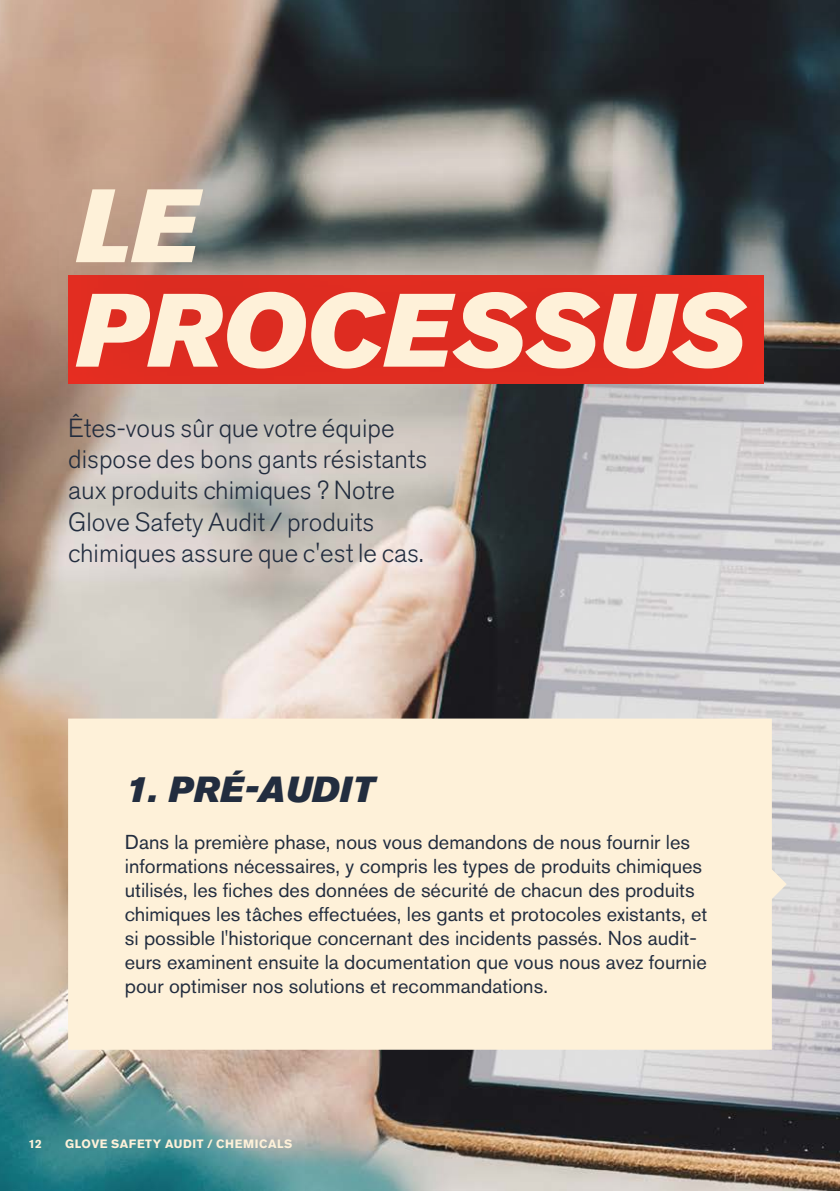
<style>
.page{position:relative;width:840px;height:1191px;background:#fff}
.page>*{position:absolute;margin:0;border:0;box-sizing:border-box;transform-origin:0 0}
.t1{font:italic 103px/104.4px "Akzidenz Grotesk Pro Super";letter-spacing:.005em;color:#fef1d9}
.t2{font:italic 36px "Akzidenz Grotesk Pro Super";letter-spacing:.01em;color:#222d3f}
.t3{font:300 26px/31.2px "Akzidenz Grotesk Pro";color:#222d3f}
.t4{font:20px/24px "Akzidenz Grotesk Pro";color:#222d3f}
.t5{font:700 12px "Akzidenz Grotesk Pro";letter-spacing:.045em;color:#fef1d9}
</style>
<div class="page">
<img style="left:0;top:0;width:839px;height:1191px">
<div style="left:0;top:7px;width:839px;height:549px;background:#231f20;opacity:.4"></div>
<svg style="left:771px;top:854px;width:15px;height:60px"></svg>
<div style="left:68px;top:718px;width:703px;height:331px;background:#fef1d9"></div>
<div style="left:405px;top:54px;width:29px;height:28px;border:1px solid #ed0277;border-radius:50%"></div>
<h1 class="t1" style="left:76px;top:173px;width:669px">LE<br>PROCESSUS</h1>
<h3 class="t3" style="left:68px;top:412px;width:360px">Êtes-vous sûr que votre équipe dispose des bons gants résistants aux produits chimiques ? Notre<br>Glove Safety Audit / produits chimiques assure que c'est le cas.</h3>
<h2 class="t2" style="left:125px;top:766px;width:251px">1. PRÉ-AUDIT</h2>
<p class="t4" style="left:125px;top:830px;width:583px">Dans la première phase, nous vous demandons de nous fournir les informations nécessaires, y compris les types de produits chimiques utilisés, les fiches des données de sécurité de chacun des produits chimiques les tâches effectuées, les gants et protocoles existants, et si possible l'historique concernant des incidents passés. Nos audit&shy;eurs examinent ensuite la documentation que vous nous avez fournie pour optimiser nos solutions et recommandations.</p>
<p class="t5" style="left:28px;top:1136px;width:15px">12</p>
<p class="t5" style="left:65px;top:1136px;width:229px">GLOVE SAFETY AUDIT / CHEMICALS</p>
</div>
